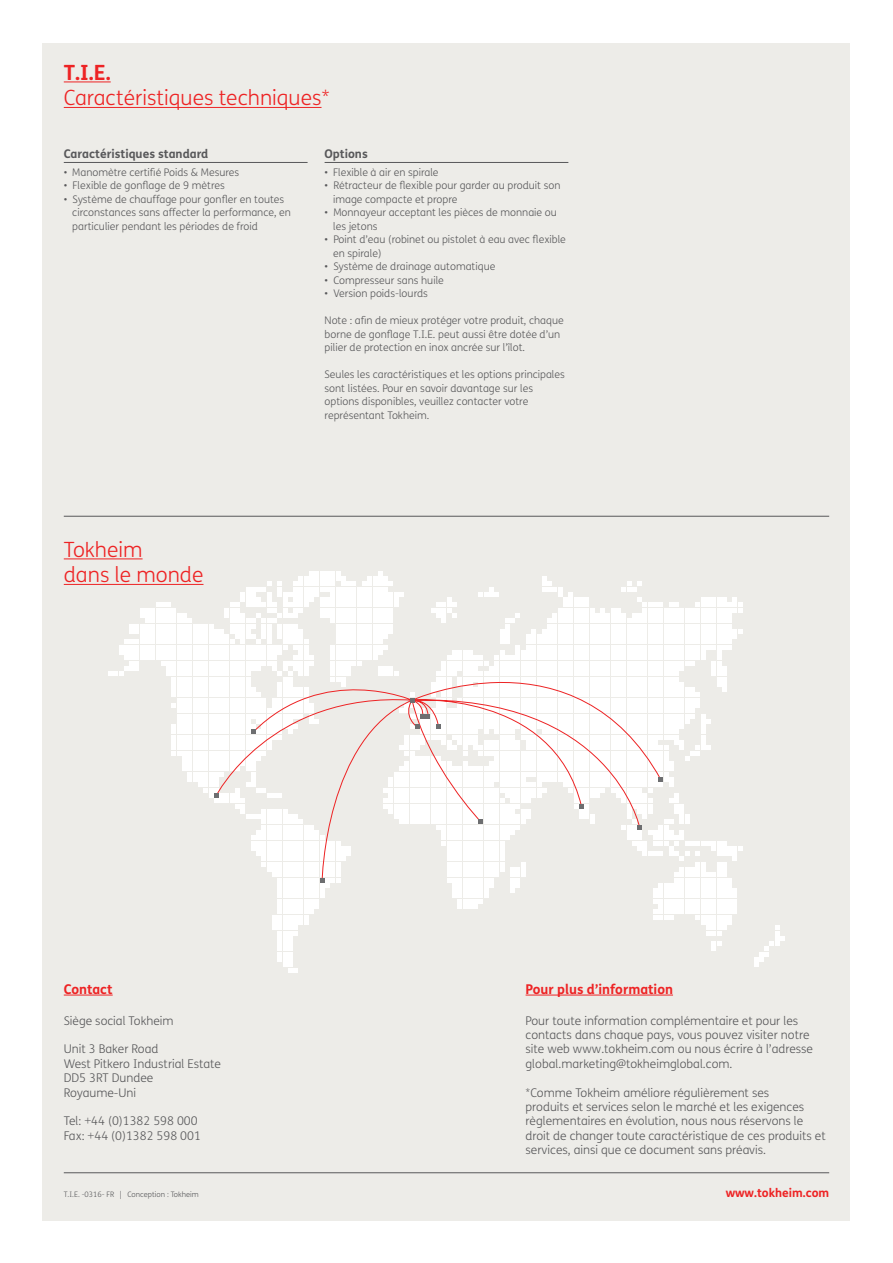
<style>
.page{position:relative;width:893px;height:1263px;background:#fff}
.page>*{position:absolute;margin:0;border:0;box-sizing:border-box;transform-origin:0 0}
.t1{font:300 21px/25.5px "FS Me";color:#ed2324}
.t2{font:700 21px "FS Me";color:#ed2324}
.t3{font:700 13.5px "FS Me";color:#ed2324}
.t4{font:300 12px/14.4px "FS Me";color:#58585a}
.t5{font:700 12px "FS Me";color:#58585a}
.t6{font:700 12px "FS Me";color:#ed2324}
.t7{font:300 10.5px/13.5px "FS Me";color:#58585a}
.t8{font:300 7.5px "FS Me";color:#58585a}
</style>
<div class="page">
<div style="left:43px;top:43px;width:807px;height:1177px;background:#edece8"></div>
<hr style="left:64px;top:162px;width:244px;height:1px;background:#58585a">
<hr style="left:325px;top:162px;width:243px;height:1px;background:#58585a">
<hr style="left:64px;top:82px;width:47px;height:1px;background:#ed2324">
<hr style="left:64px;top:107px;width:258px;height:1px;background:#ed2324">
<hr style="left:64px;top:1172px;width:765px;height:1px;background:#58585a">
<svg style="left:754px;top:926px;width:30px;height:41px"></svg>
<svg style="left:108px;top:571px;width:634px;height:401px"></svg>
<hr style="left:64px;top:516px;width:765px;height:1px;background:#58585a">
<hr style="left:64px;top:558px;width:79px;height:1px;background:#ed2324">
<hr style="left:64px;top:584px;width:139px;height:1px;background:#ed2324">
<hr style="left:64px;top:995px;width:49px;height:1px;background:#ed2324">
<hr style="left:526px;top:995px;width:147px;height:1px;background:#ed2324">
<h1 class="t2" style="left:64px;top:59px;width:48px">T.I.E.</h1>
<h1 class="t1" style="left:64px;top:85px;width:268px">Caractéristiques techniques*</h1>
<p class="t5" style="left:64px;top:146px;width:146px">Caractéristiques standard</p>
<p class="t7" style="left:64px;top:165px;width:177px">• Manomètre certifié Poids &amp; Mesures</p>
<p class="t7" style="left:64px;top:179px;width:163px">• Flexible de gonflage de 9 mètres</p>
<p class="t7" style="left:72px;top:192px;width:220px;text-indent:-9px">• Système de chauffage pour gonfler en toutes circonstances sans affecter la performance, en particulier pendant les périodes de froid</p>
<p class="t5" style="left:325px;top:146px;width:45px">Options</p>
<p class="t7" style="left:325px;top:165px;width:115px">• Flexible à air en spirale</p>
<p class="t7" style="left:333px;top:179px;width:229px;text-indent:-9px">• Rétracteur de flexible pour garder au produit son image compacte et propre</p>
<p class="t7" style="left:333px;top:206px;width:225px;text-indent:-9px">• Monnayeur acceptant les pièces de monnaie ou les jetons</p>
<p class="t7" style="left:333px;top:233px;width:234px;text-indent:-9px">• Point d’eau (robinet ou pistolet à eau avec flexible en spirale)</p>
<p class="t7" style="left:325px;top:260px;width:172px">• Système de drainage automatique</p>
<p class="t7" style="left:325px;top:273px;width:121px">• Compresseur sans huile</p>
<p class="t7" style="left:325px;top:287px;width:105px">• Version poids-lourds</p>
<p class="t7" style="left:325px;top:314px;width:241px">Note : afin de mieux protéger votre produit, chaque borne de gonflage T.I.E. peut aussi être dotée d’un pilier de protection en inox ancrée sur l’îlot.</p>
<p class="t7" style="left:325px;top:368px;width:242px">Seules les caractéristiques et les options principales sont listées. Pour en savoir davantage sur les options disponibles, veuillez contacter votre représentant Tokheim.</p>
<h1 class="t1" style="left:64px;top:537px;width:141px">Tokheim<br>dans le monde</h1>
<p class="t3" style="left:64px;top:980px;width:50px">Contact</p>
<p class="t4" style="left:64px;top:1013px;width:111px">Siège social Tokheim</p>
<p class="t4" style="left:64px;top:1042px;width:159px">Unit 3 Baker Road<br>West Pitkero Industrial Estate<br>DD5 3RT Dundee<br>Royaume-Uni</p>
<p class="t4" style="left:64px;top:1114px;width:139px">Tel: +44 (0)1382 598 000<br>Fax: +44 (0)1382 598 001</p>
<p class="t3" style="left:526px;top:980px;width:149px">Pour plus d’information</p>
<p class="t4" style="left:526px;top:1013px;width:289px">Pour toute information complémentaire et pour les contacts dans chaque pays, vous pouvez visiter notre site web www.tokheim.com ou nous écrire à l’adresse global.marketing@tokheimglobal.com.</p>
<p class="t4" style="left:526px;top:1085px;width:302px">*Comme Tokheim améliore régulièrement ses<br>produits et services selon le marché et les exigences règlementaires en évolution, nous nous réservons le droit de changer toute caractéristique de ces produits et services, ainsi que ce document sans préavis.</p>
<p class="t8" style="left:64px;top:1190px;width:137px">T.I.E. -0316- FR | Conception : Tokheim</p>
<p class="t6" style="left:726px;top:1185px;width:105px">www.tokheim.com</p>
</div>
